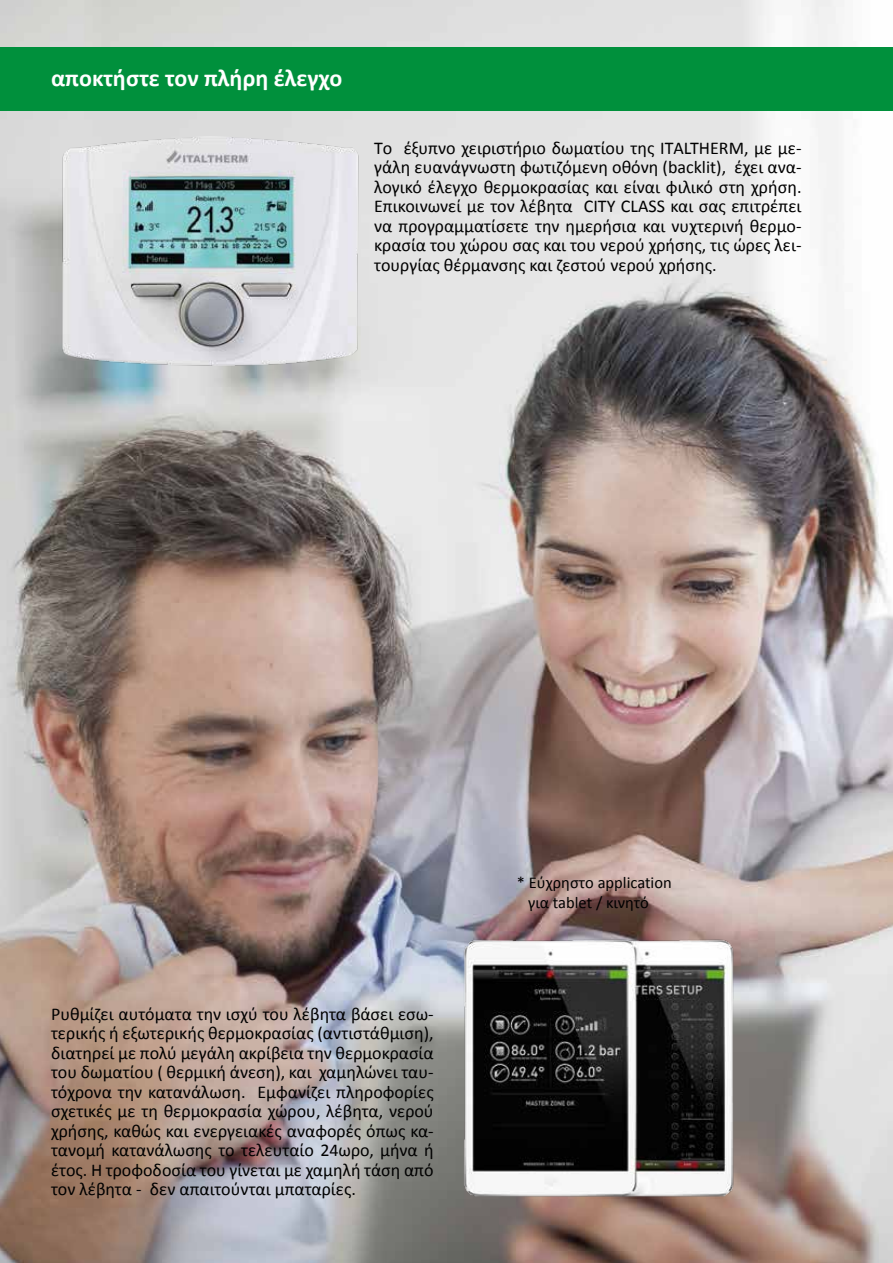
<style>
.page{position:relative;width:893px;height:1263px;background:#fff}
.page>*{position:absolute;margin:0;border:0;box-sizing:border-box;transform-origin:0 0}
.t1{font:700 24px "Calibri";color:#fff}
.t2{font:18px/19.5px "Calibri";color:#000;text-align:justify}
.t3{font:16.5px/19.5px "Calibri";color:#000}
</style>
<div class="page">
<img style="left:0;top:0;width:893px;height:1263px">
<div style="left:0;top:47px;width:893px;height:64px;background:#00903c"></div>
<img style="left:458px;top:932px;width:280px;height:269px">
<img style="left:53px;top:136px;width:313px;height:234px">
<h1 class="t1" style="left:51px;top:63px;width:293px">αποκτήστε τον πλήρη έλεγχο</h1>
<p class="t2" style="left:374px;top:138px;width:429px">Τo έξυπνο χειριστήριο δωματίου της ΙΤALTHERM, με με&shy;γάλη ευανάγνωστη φωτιζόμενη οθόνη (backlit), έχει ανα&shy;λογικό έλεγχο θερμοκρασίας και είναι φιλικό στη χρήση.<br>Επικοινωνεί με τον λέβητα CITY CLASS και σας επιτρέπει να προγραμματίσετε την ημερήσια και νυχτερινή θερμο&shy;κρασία του χώρου σας και του νερού χρήσης, τις ώρες λει&shy;τουργίας θέρμανσης και ζεστού νερού χρήσης.</p>
<p class="t3" style="left:528px;top:873px;width:145px;text-indent:-11px">* Eύχρηστο application για tablet / κινητό</p>
<p class="t2" style="left:51px;top:1004px;width:384px">Ρυθμίζει αυτόματα την ισχύ του λέβητα βάσει εσω&shy;τερικής ή εξωτερικής θερμοκρασίας (αντιστάθμιση), διατηρεί με πολύ μεγάλη ακρίβεια την θερμοκρασία του δωματίου ( θερμική άνεση), και χαμηλώνει ταυ&shy;τόχρονα την κατανάλωση. Εμφανίζει πληροφορίες σχετικές με τη θερμοκρασία χώρου, λέβητα, νερού χρήσης, καθώς και ενεργειακές αναφορές όπως κα&shy;τανομή κατανάλωσης το τελευταίο 24ωρο, μήνα ή έτος. Η τροφοδοσία του γίνεται με χαμηλή τάση από τον λέβητα - δεν απαιτούνται μπαταρίες.</p>
</div>
